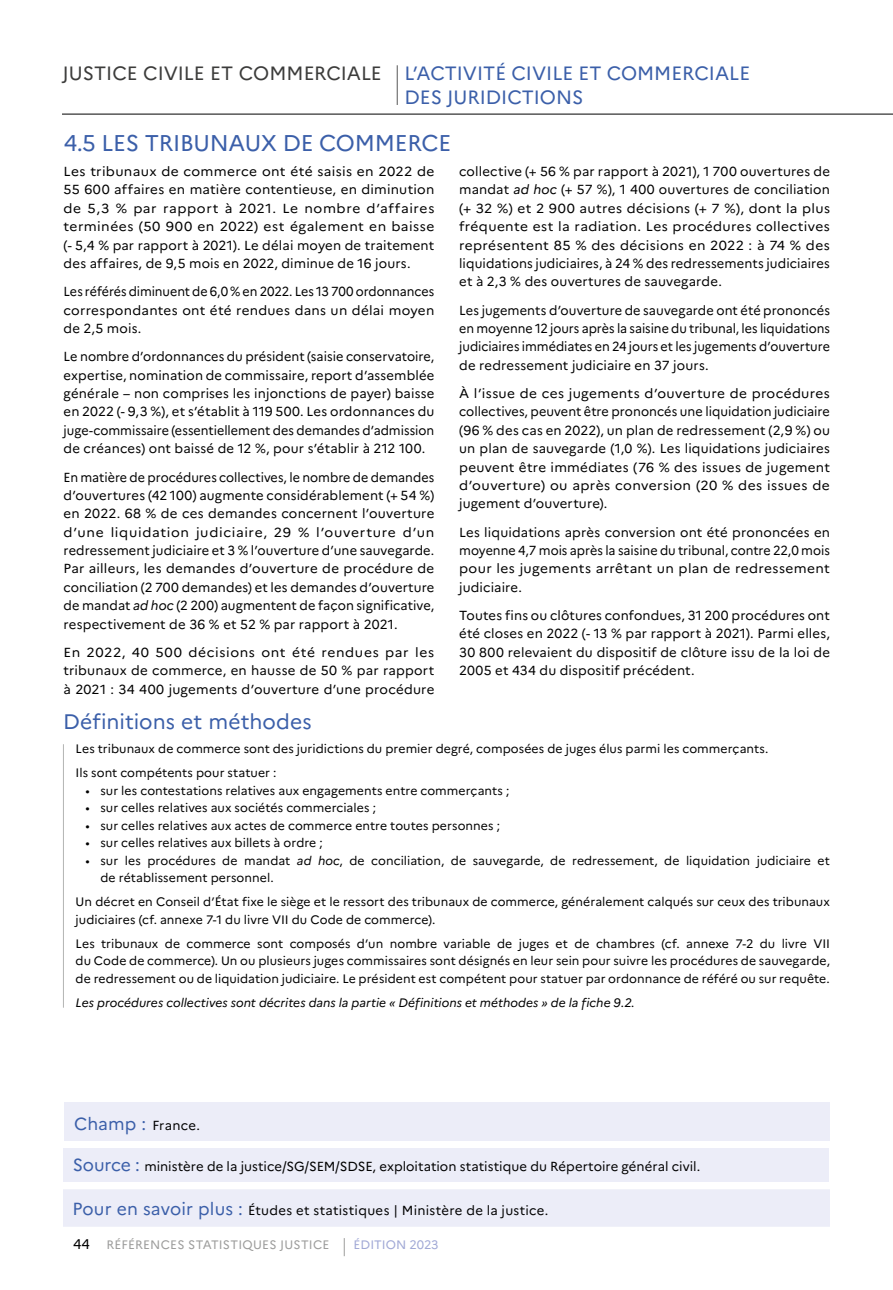
<style>
.page{position:relative;width:893px;height:1290px;background:#fff}
.page>*{position:absolute;margin:0;border:0;box-sizing:border-box;transform-origin:0 0}
.t1{font:22.75px "Marianne";letter-spacing:-.01em;color:#3b5fa9}
.t2{font:21px "Marianne";letter-spacing:.005em;color:#3b5fa9}
.t3{font:19.25px/23.1px "Marianne";color:#3b5fa9}
.t4{font:13.12px/18.4px "Marianne";letter-spacing:.015em;color:#000;text-align:justify}
.t5{font:13.12px/18.4px "Marianne";letter-spacing:.015em;color:#000;text-align:justify;scale:.96 1}
.t6{font:13.12px/18.4px "Marianne";letter-spacing:.015em;color:#000;text-align:justify;scale:1.05 1}
.t7{font:13.12px/18.4px "Marianne";letter-spacing:.015em;color:#000;text-align:justify;scale:1.04 1}
.t8{font:13.12px/18.4px "Marianne";letter-spacing:.015em;color:#000;text-align:justify;scale:.95 1}
.t9{font:12.25px/17.5px "Marianne";letter-spacing:.005em;color:#000}
.t10{font:italic 12.25px "Marianne";color:#000}
.t11{font:12.25px "Marianne";letter-spacing:.015em;color:#9d9d9c}
.t12{font:12.25px "Marianne";color:#a1a9d6}
.s1{color:#3c3c3b}
.s2{font-style:italic}
.s3{font-size:17.5px;color:#3b5fa9}
.s4{font-size:14px;color:#000}
</style>
<div class="page">
<hr style="left:62px;top:114px;width:831px;height:1px;background:#000">
<hr style="left:397px;top:65px;width:1px;height:40px;background:#575756">
<svg style="left:344px;top:1238px;width:1px;height:18px"></svg>
<div style="left:63px;top:1148px;width:766px;height:33px;background:#ecedf8"></div>
<div style="left:64px;top:1103px;width:766px;height:38px;background:#ecedf8"></div>
<div style="left:63px;top:1189px;width:767px;height:38px;background:#ecedf8"></div>
<hr style="left:63px;top:744px;width:1px;height:264px;background:#b3b4b3">
<h3 class="t3" style="left:404px;top:62px;width:347px;text-indent:-342px"><span class="s1">JUSTICE CIVILE ET COMMERCIALE</span> L’ACTIVITÉ CIVILE ET COMMERCIALE<br>DES JURIDICTIONS</h3>
<h1 class="t1" style="left:64px;top:129px;width:389px">4.5 LES TRIBUNAUX DE COMMERCE</h1>
<p class="t6" style="left:64px;top:162px;width:355px">Les tribunaux de commerce ont été saisis en 2022 de 55 600 affaires en matière contentieuse, en diminution de 5,3 % par rapport à 2021. Le nombre d’affaires terminées (50 900 en 2022) est également en baisse (- 5,4 % par rapport à 2021). Le délai moyen de traitement des affaires, de 9,5 mois en 2022, diminue de 16 jours.</p>
<p class="t8" style="left:64px;top:282px;width:392px">Les référés diminuent de 6,0 % en 2022. Les 13 700 ordonnances correspondantes ont été rendues dans un délai moyen de 2,5 mois.</p>
<p class="t4" style="left:64px;top:347px;width:372px">Le nombre d’ordonnances du président (saisie conservatoire, expertise, nomination de commissaire, report d’assemblée générale – non comprises les injonctions de payer) baisse en 2022 (- 9,3 %), et s’établit à 119 500. Les ordonnances du juge-commissaire (essentiellement des demandes d’admission de créances) ont baissé de 12 %, pour s’établir à 212 100.</p>
<p class="t5" style="left:64px;top:468px;width:388px">En matière de procédures collectives, le nombre de demandes d’ouvertures (42 100) augmente considérablement (+ 54 %) en 2022. 68 % de ces demandes concernent l’ouverture d’une liquidation judiciaire, 29 % l’ouverture d’un redressement judiciaire et 3 % l’ouverture d’une sauvegarde.<br>Par ailleurs, les demandes d’ouverture de procédure de conciliation (2 700 demandes) et les demandes d’ouverture de mandat <span class="s2">ad hoc</span> (2 200) augmentent de façon significative, respectivement de 36 % et 52 % par rapport à 2021.</p>
<p class="t6" style="left:64px;top:643px;width:355px">En 2022, 40 500 décisions ont été rendues par les tribunaux de commerce, en hausse de 50 % par rapport à 2021 : 34 400 jugements d’ouverture d’une procédure</p>
<h2 class="t2" style="left:63px;top:709px;width:250px">Définitions et méthodes</h2>
<p class="t4" style="left:459px;top:162px;width:372px">collective (+ 56 % par rapport à 2021), 1 700 ouvertures de mandat <span class="s2">ad hoc</span> (+ 57 %), 1 400 ouvertures de conciliation (+ 32 %) et 2 900 autres décisions (+ 7 %), dont la plus fréquente est la radiation. Les procédures collectives représentent 85 % des décisions en 2022 : à 74 % des liquidations judiciaires, à 24 % des redressements judiciaires et à 2,3 % des ouvertures de sauvegarde.</p>
<p class="t4" style="left:459px;top:301px;width:372px">Les jugements d’ouverture de sauvegarde ont été prononcés en moyenne 12 jours après la saisine du tribunal, les liquidations judiciaires immédiates en 24 jours et les jugements d’ouverture de redressement judiciaire en 37 jours.</p>
<p class="t7" style="left:459px;top:384px;width:358px">À l’issue de ces jugements d’ouverture de procédures collectives, peuvent être prononcés une liquidation judiciaire (96 % des cas en 2022), un plan de redressement (2,9 %) ou un plan de sauvegarde (1,0 %). Les liquidations judiciaires peuvent être immédiates (76 % des issues de jugement d’ouverture) ou après conversion (20 % des issues de jugement d’ouverture).</p>
<p class="t4" style="left:459px;top:523px;width:372px">Les liquidations après conversion ont été prononcées en moyenne 4,7 mois après la saisine du tribunal, contre 22,0 mois pour les jugements arrêtant un plan de redressement judiciaire.</p>
<p class="t4" style="left:459px;top:606px;width:372px">Toutes fins ou clôtures confondues, 31 200 procédures ont été closes en 2022 (- 13 % par rapport à 2021). Parmi elles, 30 800 relevaient du dispositif de clôture issu de la loi de 2005 et 434 du dispositif précédent.</p>
<p class="t9" style="left:76px;top:737px;width:694px;line-height:24px">Les tribunaux de commerce sont des juridictions du premier degré, composées de juges élus parmi les commerçants.<br>Ils sont compétents pour statuer :</p>
<p class="t9" style="left:86px;top:781px;width:425px">• sur les contestations relatives aux engagements entre commerçants ;</p>
<p class="t9" style="left:86px;top:799px;width:292px">• sur celles relatives aux sociétés commerciales ;</p>
<p class="t9" style="left:86px;top:816px;width:416px">• sur celles relatives aux actes de commerce entre toutes personnes ;</p>
<p class="t9" style="left:86px;top:834px;width:239px">• sur celles relatives aux billets à ordre ;</p>
<p class="t9" style="left:100px;top:851px;width:731px;text-indent:-15px">• sur les procédures de mandat <span class="s2">ad hoc</span>, de conciliation, de sauvegarde, de redressement, de liquidation judiciaire et de rétablissement personnel.</p>
<p class="t9" style="left:76px;top:893px;width:756px">Un décret en Conseil d’État fixe le siège et le ressort des tribunaux de commerce, généralement calqués sur ceux des tribunaux judiciaires (cf. annexe 7-1 du livre VII du Code de commerce).</p>
<p class="t9" style="left:76px;top:934px;width:756px;text-align:justify">Les tribunaux de commerce sont composés d’un nombre variable de juges et de chambres (cf. annexe 7-2 du livre VII du Code de commerce). Un ou plusieurs juges commissaires sont désignés en leur sein pour suivre les procédures de sauvegarde, de redressement ou de liquidation judiciaire. Le président est compétent pour statuer par ordonnance de référé ou sur requête.</p>
<p class="t10" style="left:76px;top:995px;width:561px">Les procédures collectives sont décrites dans la partie « Définitions et méthodes » de la fiche 9.2.</p>
<p class="t4" style="left:74px;top:1116px;width:127px"><span class="s3">Champ :</span> France.</p>
<p class="t4" style="left:73px;top:1157px;width:629px"><span class="s3">Source :</span> ministère de la justice/SG/SEM/SDSE, exploitation statistique du Répertoire général civil.</p>
<p class="t4" style="left:72px;top:1201px;width:477px"><span class="s3">Pour en savoir plus :</span> Études et statistiques | Ministère de la justice.</p>
<p class="t11" style="left:73px;top:1237px;width:258px"><span class="s4">44</span> RÉFÉRENCES STATISTIQUES JUSTICE</p>
<p class="t12" style="left:354px;top:1237px;width:86px">ÉDITION 2023</p>
</div>
